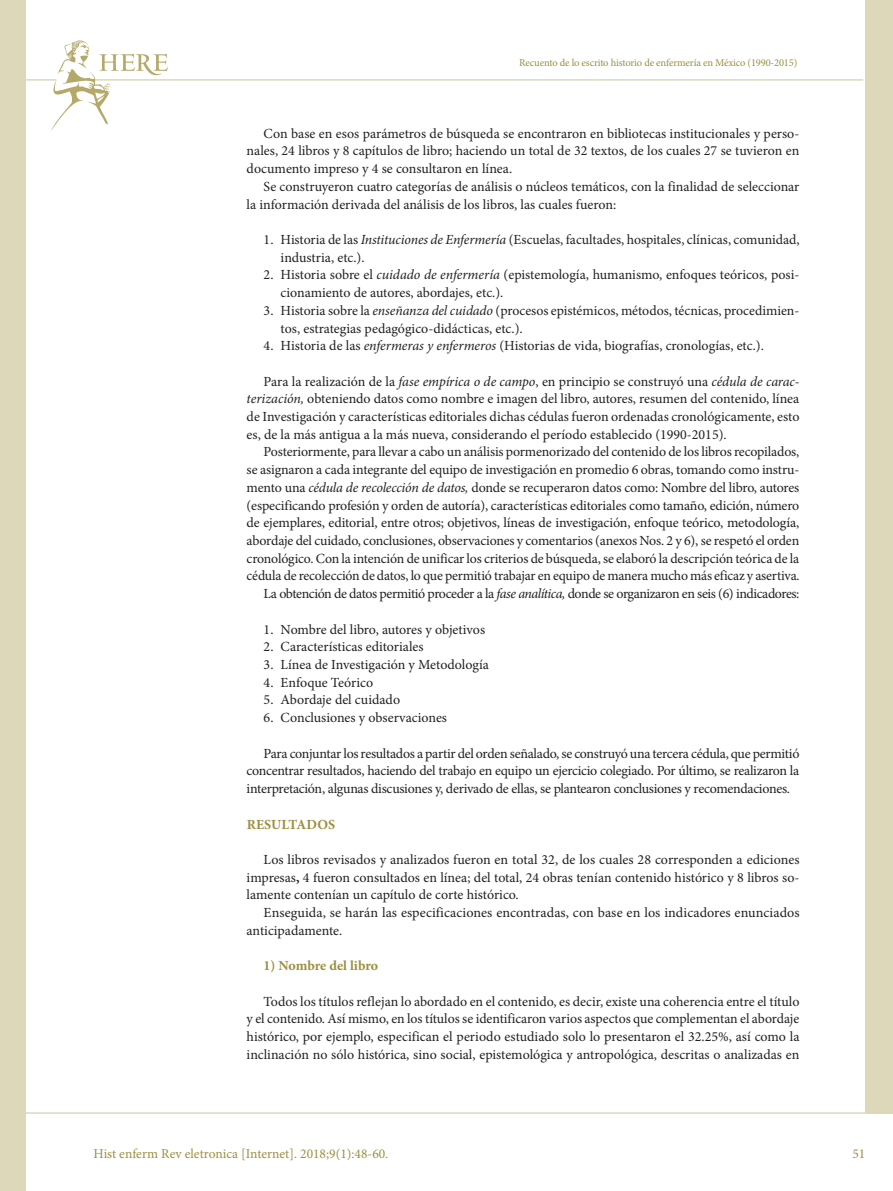
<style>
.page{position:relative;width:893px;height:1191px;background:#fff}
.page>*{position:absolute;margin:0;border:0;box-sizing:border-box;transform-origin:0 0}
.t1{font:13.95px/17.7px "Minion Pro";letter-spacing:-.01em;color:#231f20;text-align:justify}
.t2{font:700 13.95px "Minion Pro";letter-spacing:-.005em;color:#9b8f3f}
.t3{font:13.5px "Minion Pro";color:#9b8f3f}
.t4{font:10.5px "Minion Pro";letter-spacing:-.015em;color:#9b8f3f}
.s1{font-style:italic}
.s2{font-weight:700}
</style>
<div class="page">
<hr style="left:0;top:1112px;width:893px;height:1px;background:#ded8bb">
<hr style="left:0;top:79px;width:863px;height:2px;background:#ded8bb">
<div style="left:865px;top:0;width:28px;height:1113px;background:#ded8bb"></div>
<div style="left:0;top:0;width:26px;height:1191px;background:#ded8bb"></div>
<svg style="left:50px;top:40px;width:118px;height:91px"></svg>
<p class="t4" style="left:519px;top:56px;width:280px">Recuento de lo escrito historio de enfermería en México (1990-2015)</p>
<p class="t1" style="left:247px;top:124px;width:554px;text-indent:17px">Con base en esos parámetros de búsqueda se encontraron en bibliotecas institucionales y perso&shy;nales, 24 libros y 8 capítulos de libro; haciendo un total de 32 textos, de los cuales 27 se tuvieron en documento impreso y 4 se consultaron en línea.</p>
<p class="t1" style="left:247px;top:178px;width:554px;text-indent:17px">Se construyeron cuatro categorías de análisis o núcleos temáticos, con la finalidad de seleccionar la información derivada del análisis de los libros, las cuales fueron:</p>
<p class="t1" style="left:281px;top:231px;width:520px;text-indent:-17px">1. Historia de las <span class="s1">Instituciones de Enfermería</span> (Escuelas, facultades, hospitales, clínicas, comunidad, industria, etc.).</p>
<p class="t1" style="left:281px;top:266px;width:520px;text-indent:-17px">2. Historia sobre el <span class="s1">cuidado de enfermería</span> (epistemología, humanismo, enfoques teóricos, posi&shy;cionamiento de autores, abordajes, etc.).</p>
<p class="t1" style="left:281px;top:301px;width:520px;text-indent:-17px">3. Historia sobre la <span class="s1">enseñanza del cuidado</span> (procesos epistémicos, métodos, técnicas, procedimien&shy;tos, estrategias pedagógico-didácticas, etc.).</p>
<p class="t1" style="left:264px;top:337px;width:502px">4. Historia de las <span class="s1">enfermeras y enfermeros</span> (Historias de vida, biografías, cronologías, etc.).</p>
<p class="t1" style="left:247px;top:372px;width:554px;text-indent:17px">Para la realización de la <span class="s1">fase empírica o de campo</span>, en principio se construyó una <span class="s1">cédula de carac&shy;terización,</span> obteniendo datos como nombre e imagen del libro, autores, resumen del contenido, línea de Investigación y características editoriales dichas cédulas fueron ordenadas cronológicamente, esto es, de la más antigua a la más nueva, considerando el período establecido (1990-2015).</p>
<p class="t1" style="left:247px;top:443px;width:555px;text-align:right">Posteriormente, para llevar a cabo un análisis pormenorizado del contenido de los libros recopilados,<br>se asignaron a cada integrante del equipo de investigación en promedio 6 obras, tomando como instru&shy;mento una <span class="s1">cédula de recolección de datos,</span> donde se recuperaron datos como: Nombre del libro, autores (especificando profesión y orden de autoría), características editoriales como tamaño, edición, número de ejemplares, editorial, entre otros; objetivos, líneas de investigación, enfoque teórico, metodología, abordaje del cuidado, conclusiones, observaciones y comentarios (anexos Nos. 2 y 6), se respetó el orden cronológico. Con la intención de unificar los criterios de búsqueda, se elaboró la descripción teórica de la cédula de recolección de datos, lo que permitió trabajar en equipo de manera mucho más eficaz y asertiva.<br>La obtención de datos permitió proceder a la <span class="s1">fase analítica,</span> donde se organizaron en seis (6) indicadores:</p>
<p class="t1" style="left:264px;top:620px;width:223px">1. Nombre del libro, autores y objetivos</p>
<p class="t1" style="left:264px;top:638px;width:162px">2. Características editoriales</p>
<p class="t1" style="left:264px;top:655px;width:227px">3. Línea de Investigación y Metodología</p>
<p class="t1" style="left:264px;top:673px;width:111px">4. Enfoque Teórico</p>
<p class="t1" style="left:264px;top:691px;width:138px">5. Abordaje del cuidado</p>
<p class="t1" style="left:264px;top:709px;width:185px">6. Conclusiones y observaciones</p>
<p class="t1" style="left:247px;top:744px;width:554px;text-indent:17px">Para conjuntar los resultados a partir del orden señalado, se construyó una tercera cédula, que permitió concentrar resultados, haciendo del trabajo en equipo un ejercicio colegiado. Por último, se realizaron la interpretación, algunas discusiones y, derivado de ellas, se plantearon conclusiones y recomendaciones.</p>
<p class="t2" style="left:247px;top:814px;width:90px">RESULTADOS</p>
<p class="t1" style="left:247px;top:850px;width:554px;text-indent:17px">Los libros revisados y analizados fueron en total 32, de los cuales 28 corresponden a ediciones impresas<span class="s2">,</span> 4 fueron consultados en línea; del total, 24 obras tenían contenido histórico y 8 libros so&shy;lamente contenían un capítulo de corte histórico.</p>
<p class="t1" style="left:247px;top:904px;width:554px;text-indent:17px">Enseguida, se harán las especificaciones encontradas, con base en los indicadores enunciados anticipadamente.</p>
<p class="t2" style="left:264px;top:956px;width:116px">1) Nombre del libro</p>
<p class="t1" style="left:247px;top:992px;width:554px;text-indent:17px">Todos los títulos reflejan lo abordado en el contenido, es decir, existe una coherencia entre el título y el contenido. Así mismo, en los títulos se identificaron varios aspectos que complementan el abordaje histórico, por ejemplo, especifican el periodo estudiado solo lo presentaron el 32.25%, así como la inclinación no sólo histórica, sino social, epistemológica y antropológica, descritas o analizadas en</p>
<p class="t3" style="left:94px;top:1144px;width:296px">Hist enferm Rev eletronica [Internet]. 2018;9(1):48-60.</p>
<p class="t3" style="left:852px;top:1144px;width:14px">51</p>
</div>
